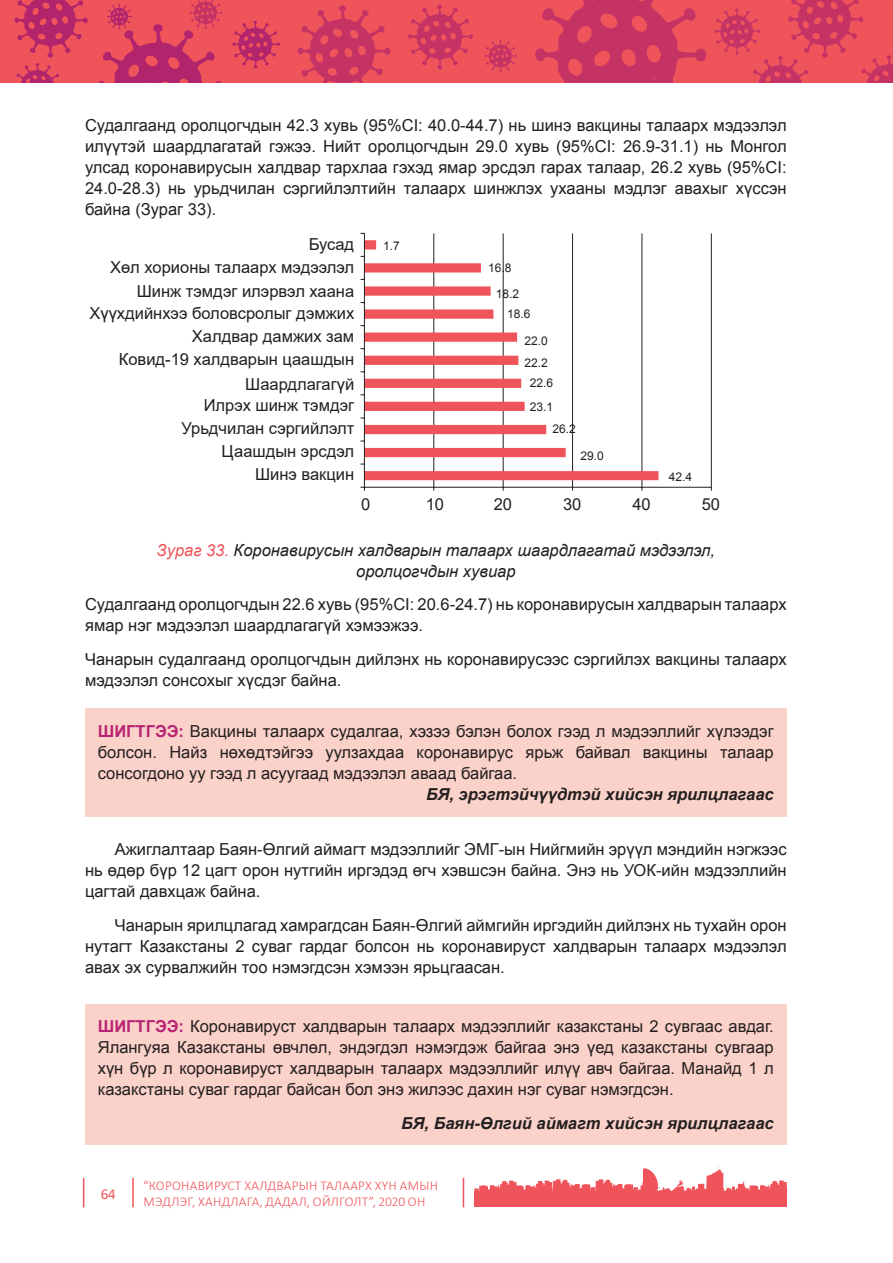
<style>
.page{position:relative;width:893px;height:1263px;background:#fff}
.page>*{position:absolute;margin:0;border:0;box-sizing:border-box;transform-origin:0 0}
.t1{font:16.5px/21px "MAK Arial";color:#231f20;text-align:justify}
.t2{font:16.5px/23.7px "Arial";color:#231f20;text-align:right}
.t3{font:italic 16.5px/21px "MAK Arial";color:#231f20;text-align:center}
.t4{font:italic 700 16.5px "MAK Arial";color:#231f20}
.t5{font:15px "Calibri";color:#f0545b}
.t6{font:300 13.5px/16.2px "Calibri";letter-spacing:.02em;color:#f0545b}
.t7{font:12px "MAK Arial";color:#231f20}
.s1{color:#f0545b}
.s2{font-weight:700;color:#b72474}
</style>
<div class="page">
<svg style="left:83px;top:1178px;width:1px;height:29px"></svg>
<hr style="left:132px;top:1178px;width:2px;height:29px;background:#f0545b">
<svg style="left:463px;top:1178px;width:1px;height:29px"></svg>
<div style="left:1px;top:0;width:892px;height:83px;background:#f0545b"></div>
<svg style="left:14px;top:0;width:74px;height:57px"></svg>
<svg style="left:232px;top:21px;width:48px;height:47px"></svg>
<svg style="left:16px;top:63px;width:43px;height:20px"></svg>
<svg style="left:297px;top:5px;width:93px;height:78px"></svg>
<svg style="left:408px;top:4px;width:65px;height:65px"></svg>
<svg style="left:535px;top:0;width:171px;height:83px"></svg>
<svg style="left:714px;top:0;width:179px;height:83px"></svg>
<svg style="left:485px;top:40px;width:32px;height:32px"></svg>
<svg style="left:98px;top:0;width:124px;height:83px"></svg>
<svg style="left:474px;top:1166px;width:313px;height:25px"></svg>
<div style="left:474px;top:1191px;width:313px;height:15px;background:#f0545b"></div>
<hr style="left:711px;top:233px;width:1px;height:254px;background:#231f20">
<hr style="left:642px;top:233px;width:1px;height:254px;background:#231f20">
<hr style="left:572px;top:233px;width:1px;height:254px;background:#231f20">
<hr style="left:503px;top:233px;width:1px;height:254px;background:#231f20">
<hr style="left:434px;top:233px;width:1px;height:254px;background:#231f20">
<svg style="left:365px;top:240px;width:293px;height:240px"></svg>
<hr style="left:364px;top:487px;width:347px;height:1px;background:#231f20">
<hr style="left:364px;top:233px;width:1px;height:254px;background:#231f20">
<div style="left:85px;top:708px;width:701px;height:108px;background:#fbd2c9"></div>
<div style="left:85px;top:1004px;width:701px;height:141px;background:#fbd2c9"></div>
<p class="t1" style="left:85px;top:115px;width:703px">Судалгаанд оролцогчдын 42.3 хувь (95%CI: 40.0-44.7) нь шинэ вакцины талаарх мэдээлэл илүүтэй шаардлагатай гэжээ. Нийт оролцогчдын 29.0 хувь (95%CI: 26.9-31.1) нь Монгол улсад коронавирусын халдвар тархлаа гэхэд ямар эрсдэл гарах талаар, 26.2 хувь (95%CI:<br>24.0-28.3) нь урьдчилан сэргийлэлтийн талаарх шинжлэх ухааны мэдлэг авахыг хүссэн байна (Зураг 33).</p>
<p class="t2" style="left:309px;top:232px;width:47px">Бусад</p>
<p class="t7" style="left:383px;top:238px;width:18px">1.7</p>
<p class="t2" style="left:110px;top:254px;width:246px;line-height:24.5px">Хөл хорионы талаарх мэдээлэл<br>Шинж тэмдэг илэрвэл хаана</p>
<p class="t2" style="left:89px;top:301px;width:266px">Хүүхдийнхээ боловсролыг дэмжих<br>Халдвар дамжих зам<br>Ковид-19 халдварын цаашдын<br>Шаардлагагүй</p>
<p class="t2" style="left:181px;top:394px;width:174px;line-height:23px">Илрэх шинж тэмдэг<br>Урьдчилан сэргийлэлт<br>Цаашдын эрсдэл<br>Шинэ вакцин</p>
<p class="t7" style="left:488px;top:260px;width:25px">16.8</p>
<p class="t7" style="left:496px;top:286px;width:25px">18.2</p>
<p class="t7" style="left:507px;top:306px;width:25px">18.6</p>
<p class="t7" style="left:525px;top:332px;width:25px">22.0</p>
<p class="t7" style="left:525px;top:355px;width:25px">22.2</p>
<p class="t7" style="left:530px;top:375px;width:25px">22.6</p>
<p class="t7" style="left:530px;top:399px;width:25px">23.1</p>
<p class="t7" style="left:552px;top:421px;width:25px">26.2</p>
<p class="t7" style="left:580px;top:448px;width:25px">29.0</p>
<p class="t7" style="left:669px;top:469px;width:25px">42.4</p>
<p class="t2" style="left:361px;top:492px;width:11px">0</p>
<p class="t2" style="left:426px;top:492px;width:20px">10</p>
<p class="t2" style="left:494px;top:492px;width:20px">20</p>
<p class="t2" style="left:563px;top:492px;width:20px">30</p>
<p class="t2" style="left:632px;top:492px;width:20px">40</p>
<p class="t2" style="left:702px;top:492px;width:20px">50</p>
<p class="t3" style="left:157px;top:540px;width:560px"><span class="s1">Зураг 33.</span> Коронавирусын халдварын талаарх шаардлагатай мэдээлэл, оролцогчдын хувиар</p>
<p class="t1" style="left:85px;top:594px;width:703px">Судалгаанд оролцогчдын 22.6 хувь (95%CI: 20.6-24.7) нь коронавирусын халдварын талаарх ямар нэг мэдээлэл шаардлагагүй хэмээжээ.</p>
<p class="t1" style="left:85px;top:649px;width:703px">Чанарын судалгаанд оролцогчдын дийлэнх нь коронавирусээс сэргийлэх вакцины талаарх мэдээлэл сонсохыг хүсдэг байна.</p>
<p class="t1" style="left:98px;top:720px;width:677px"><span class="s2">ШИГТГЭЭ:</span> Вакцины талаарх судалгаа, хэзээ бэлэн болох гээд л мэдээллийг хүлээдэг болсон. Найз нөхөдтэйгээ уулзахдаа коронавирус ярьж байвал вакцины талаар сонсогдоно уу гээд л асуугаад мэдээлэл аваад байгаа.</p>
<p class="t4" style="left:426px;top:783px;width:349px">БЯ, эрэгтэйчүүдтэй хийсэн ярилцлагаас</p>
<p class="t1" style="left:85px;top:839px;width:703px;text-indent:30px">Ажиглалтаар Баян-Өлгий аймагт мэдээллийг ЭМГ-ын Нийгмийн эрүүл мэндийн нэгжээс нь өдөр бүр 12 цагт орон нутгийн иргэдэд өгч хэвшсэн байна. Энэ нь УОК-ийн мэдээллийн цагтай давхцаж байна.</p>
<p class="t1" style="left:85px;top:914px;width:703px;text-indent:30px">Чанарын ярилцлагад хамрагдсан Баян-Өлгий аймгийн иргэдийн дийлэнх нь тухайн орон нутагт Казакстаны 2 суваг гардаг болсон нь коронавируст халдварын талаарх мэдээлэл авах эх сурвалжийн тоо нэмэгдсэн хэмээн ярьцгаасан.</p>
<p class="t1" style="left:98px;top:1016px;width:677px"><span class="s2">ШИГТГЭЭ:</span> Коронавируст халдварын талаарх мэдээллийг казакстаны 2 сувгаас авдаг.<br>Ялангуяа Казакстаны өвчлөл, эндэгдэл нэмэгдэж байгаа энэ үед казакстаны сувгаар хүн бүр л коронавируст халдварын талаарх мэдээллийг илүү авч байгаа. Манайд 1 л казакстаны суваг гардаг байсан бол энэ жилээс дахин нэг суваг нэмэгдсэн.</p>
<p class="t4" style="left:401px;top:1112px;width:374px">БЯ, Баян-Өлгий аймагт хийсэн ярилцлагаас</p>
<p class="t5" style="left:101px;top:1184px;width:16px">64</p>
<p class="t6" style="left:143px;top:1177px;width:296px">“КОРОНАВИРУСТ ХАЛДВАРЫН ТАЛААРХ ХҮН АМЫН<br>МЭДЛЭГ, ХАНДЛАГА, ДАДАЛ, ОЙЛГОЛТ”, 2020 ОН</p>
</div>
